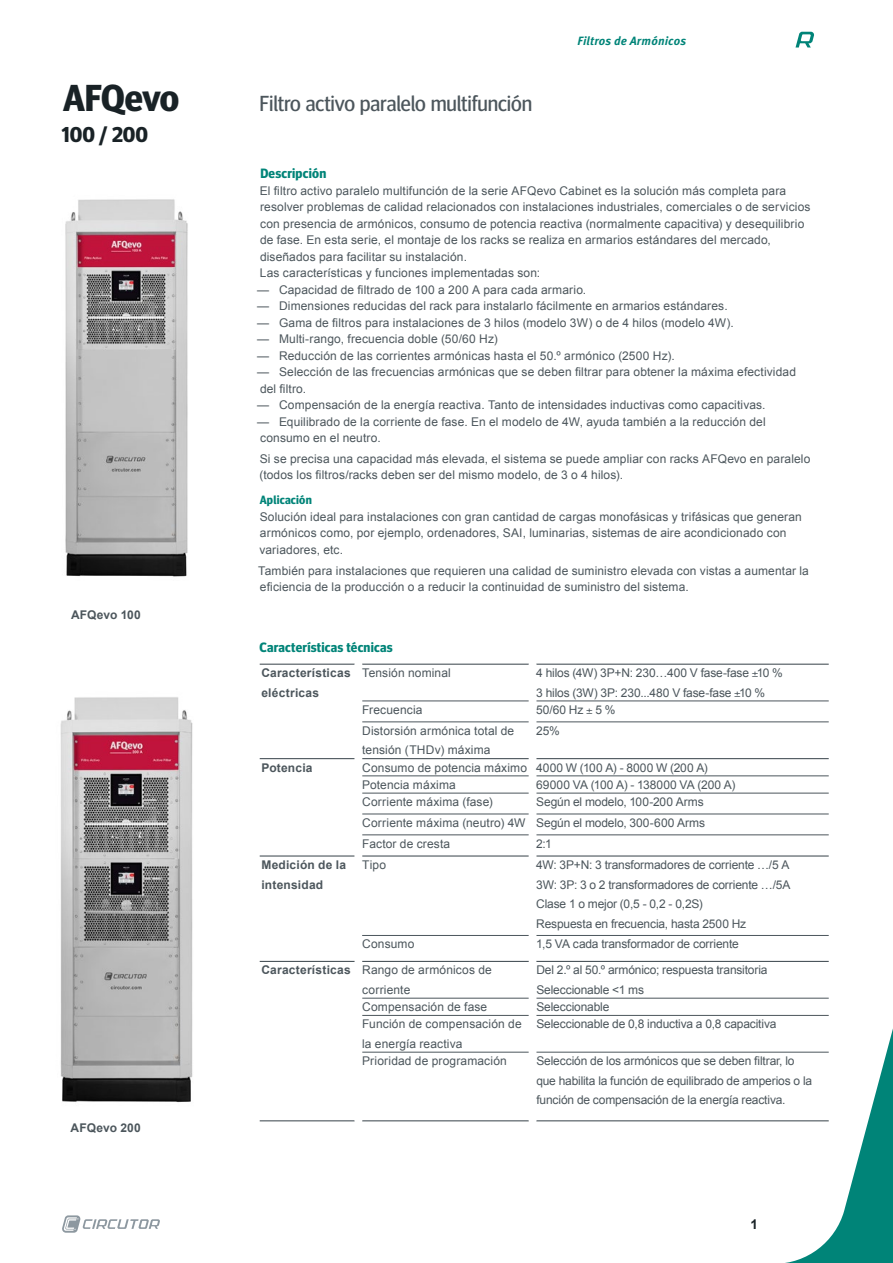
<style>
.page{position:relative;width:893px;height:1263px;background:#fff}
.page>*{position:absolute;margin:0;border:0;box-sizing:border-box;transform-origin:0 0}
.t1{font:700 37.5px "Meta Head OT";letter-spacing:-.02em;color:#192226}
.t2{font:21.75px "Meta Head OT";letter-spacing:-.005em;color:#4c565c}
.t3{font:700 21.45px "Meta Head OT";letter-spacing:-.005em;color:#192226}
.t4{font:700 13.5px "Meta Head OT";letter-spacing:.015em;color:#008478}
.t5{font:700 13.5px "Arial";color:#192226}
.t6{font:12px/16.5px "Arial";letter-spacing:.01em;color:#4c565c}
.t7{font:12px/19.5px "Arial";letter-spacing:-.015em;color:#4c565c}
.t8{font:12px/19.5px "Arial";letter-spacing:-.01em;color:#4c565c}
.t9{font:700 12px/19.5px "Arial";letter-spacing:.02em;color:#4c565c}
.t10{font:italic 700 12px "Meta Pro";letter-spacing:.015em;color:#008478}
.t11{font:700 12px "Meta Head OT";letter-spacing:.02em;color:#008478}
.t12{font:700 12px "Arial";color:#4c565c}
.s1{font-weight:700}
</style>
<div class="page">
<svg style="left:795px;top:32px;width:19px;height:16px"></svg>
<svg style="left:259px;top:997px;width:634px;height:266px"></svg>
<svg style="left:62px;top:1215px;width:98px;height:18px"></svg>
<img style="left:65px;top:199px;width:123px;height:378px">
<img style="left:60px;top:697px;width:208px;height:410px">
<hr style="left:362px;top:701px;width:167px;height:1px;background:#4c565c">
<hr style="left:536px;top:701px;width:293px;height:1px;background:#4c565c">
<hr style="left:362px;top:722px;width:167px;height:1px;background:#4c565c">
<hr style="left:536px;top:722px;width:293px;height:1px;background:#4c565c">
<hr style="left:362px;top:776px;width:167px;height:1px;background:#4c565c">
<hr style="left:536px;top:776px;width:293px;height:1px;background:#4c565c">
<hr style="left:362px;top:793px;width:167px;height:1px;background:#4c565c">
<hr style="left:536px;top:793px;width:293px;height:1px;background:#4c565c">
<hr style="left:362px;top:814px;width:167px;height:1px;background:#4c565c">
<hr style="left:536px;top:814px;width:293px;height:1px;background:#4c565c">
<hr style="left:362px;top:835px;width:167px;height:1px;background:#4c565c">
<hr style="left:536px;top:835px;width:293px;height:1px;background:#4c565c">
<hr style="left:362px;top:998px;width:167px;height:1px;background:#4c565c">
<hr style="left:536px;top:998px;width:293px;height:1px;background:#4c565c">
<hr style="left:362px;top:1015px;width:167px;height:1px;background:#4c565c">
<hr style="left:536px;top:1015px;width:293px;height:1px;background:#4c565c">
<hr style="left:362px;top:1052px;width:167px;height:1px;background:#4c565c">
<hr style="left:536px;top:1052px;width:293px;height:1px;background:#4c565c">
<hr style="left:260px;top:664px;width:95px;height:1px;background:#4c565c">
<hr style="left:362px;top:664px;width:167px;height:1px;background:#4c565c">
<hr style="left:536px;top:664px;width:293px;height:1px;background:#4c565c">
<hr style="left:260px;top:758px;width:95px;height:1px;background:#4c565c">
<hr style="left:260px;top:855px;width:95px;height:1px;background:#4c565c">
<hr style="left:362px;top:758px;width:167px;height:1px;background:#4c565c">
<hr style="left:536px;top:758px;width:293px;height:1px;background:#4c565c">
<hr style="left:362px;top:855px;width:167px;height:1px;background:#4c565c">
<hr style="left:536px;top:855px;width:293px;height:1px;background:#4c565c">
<hr style="left:362px;top:935px;width:167px;height:1px;background:#4c565c">
<hr style="left:536px;top:935px;width:293px;height:1px;background:#4c565c">
<hr style="left:260px;top:961px;width:95px;height:1px;background:#4c565c">
<hr style="left:260px;top:1120px;width:95px;height:1px;background:#4c565c">
<hr style="left:362px;top:961px;width:167px;height:1px;background:#4c565c">
<hr style="left:536px;top:961px;width:293px;height:1px;background:#4c565c">
<hr style="left:362px;top:1120px;width:167px;height:1px;background:#4c565c">
<hr style="left:536px;top:1120px;width:293px;height:1px;background:#4c565c">
<div style="left:355px;top:961px;width:7px;height:37px;background:#fff"></div>
<div style="left:529px;top:961px;width:7px;height:37px;background:#fff"></div>
<div style="left:355px;top:998px;width:7px;height:17px;background:#fff"></div>
<div style="left:529px;top:998px;width:7px;height:17px;background:#fff"></div>
<div style="left:355px;top:1015px;width:7px;height:37px;background:#fff"></div>
<div style="left:529px;top:1015px;width:7px;height:37px;background:#fff"></div>
<div style="left:355px;top:1052px;width:7px;height:69px;background:#fff"></div>
<div style="left:529px;top:1052px;width:7px;height:69px;background:#fff"></div>
<h1 class="t1" style="left:63px;top:75px;width:118px">AFQevo</h1>
<h3 class="t3" style="left:62px;top:122px;width:88px">100 / 200</h3>
<p class="t12" style="left:71px;top:606px;width:71px">AFQevo 100</p>
<p class="t9" style="left:71px;top:1118px;width:72px">AFQevo 200</p>
<h2 class="t2" style="left:260px;top:90px;width:274px">Filtro activo paralelo multifunción</h2>
<p class="t10" style="left:578px;top:32px;width:110px">Filtros de Armónicos</p>
<p class="t4" style="left:260px;top:165px;width:67px">Descripción</p>
<p class="t6" style="left:260px;top:182px;width:552px">El filtro activo paralelo multifunción de la serie AFQevo Cabinet es la solución más completa para resolver problemas de calidad relacionados con instalaciones industriales, comerciales o de servicios con presencia de armónicos, consumo de potencia reactiva (normalmente capacitiva) y desequilibrio de fase. En esta serie, el montaje de los racks se realiza en armarios estándares del mercado, diseñados para facilitar su instalación.<br>Las características y funciones implementadas son:</p>
<p class="t6" style="left:257px;top:281px;width:331px">— Capacidad de filtrado de 100 a 200 A para cada armario.</p>
<p class="t6" style="left:257px;top:298px;width:472px">— Dimensiones reducidas del rack para instalarlo fácilmente en armarios estándares.</p>
<p class="t6" style="left:257px;top:314px;width:478px">— Gama de filtros para instalaciones de 3 hilos (modelo 3W) o de 4 hilos (modelo 4W).</p>
<p class="t6" style="left:257px;top:331px;width:242px">— Multi-rango, frecuencia doble (50/60 Hz)</p>
<p class="t6" style="left:257px;top:347px;width:419px">— Reducción de las corrientes armónicas hasta el 50.º armónico (2500 Hz).</p>
<p class="t6" style="left:257px;top:364px;width:541px">— Selección de las frecuencias armónicas que se deben filtrar para obtener la máxima efectividad del filtro.</p>
<p class="t6" style="left:257px;top:397px;width:510px">— Compensación de la energía reactiva. Tanto de intensidades inductivas como capacitivas.</p>
<p class="t6" style="left:257px;top:413px;width:510px">— Equilibrado de la corriente de fase. En el modelo de 4W, ayuda también a la reducción del consumo en el neutro.</p>
<p class="t6" style="left:260px;top:450px;width:552px">Si se precisa una capacidad más elevada, el sistema se puede ampliar con racks AFQevo en paralelo (todos los filtros/racks deben ser del mismo modelo, de 3 o 4 hilos).</p>
<p class="t11" style="left:260px;top:493px;width:54px">Aplicación</p>
<p class="t6" style="left:260px;top:508px;width:544px">Solución ideal para instalaciones con gran cantidad de cargas monofásicas y trifásicas que generan armónicos como, por ejemplo, ordenadores, SAI, luminarias, sistemas de aire acondicionado con variadores, etc.</p>
<p class="t6" style="left:258px;top:562px;width:552px">También para instalaciones que requieren una calidad de suministro elevada con vistas a aumentar la eficiencia de la producción o a reducir la continuidad de suministro del sistema.</p>
<p class="t4" style="left:260px;top:640px;width:135px">Características técnicas</p>
<p class="t9" style="left:261px;top:663px;width:91px">Características eléctricas</p>
<p class="t6" style="left:362px;top:665px;width:90px">Tensión nominal</p>
<p class="t7" style="left:536px;top:663px;width:248px">4 hilos (4W) 3P+N: 230…400 V fase-fase 10 %<br>3 hilos (3W) 3P: 230...480 V fase-fase 10 %</p>
<p class="t6" style="left:362px;top:701px;width:62px">Frecuencia</p>
<p class="t6" style="left:536px;top:701px;width:81px">50/60 Hz 5 %</p>
<p class="t6" style="left:362px;top:721px;width:154px;line-height:19.5px">Distorsión armónica total de tensión (THDv) máxima</p>
<p class="t6" style="left:536px;top:722px;width:25px">25%</p>
<p class="t9" style="left:261px;top:758px;width:53px">Potencia</p>
<p class="t6" style="left:362px;top:759px;width:347px;line-height:17.2px">Consumo de potencia máximo 4000 W (100 A) - 8000 W (200 A)<br>Potencia máxima</p>
<p class="t6" style="left:536px;top:776px;width:201px">69000 VA (100 A) - 138000 VA (200 A)</p>
<p class="t6" style="left:362px;top:794px;width:132px">Corriente máxima (fase)</p>
<p class="t6" style="left:362px;top:792px;width:344px;line-height:20.9px;text-align:justify;text-indent:174px">Según el modelo, 100-200 Arms Corriente máxima (neutro) 4W Según el modelo, 300-600 Arms Factor de cresta</p>
<p class="t6" style="left:536px;top:835px;width:17px">2:1</p>
<p class="t9" style="left:261px;top:855px;width:86px">Medición de la intensidad</p>
<p class="t6" style="left:362px;top:857px;width:25px">Tipo</p>
<p class="t7" style="left:536px;top:855px;width:256px">4W: 3P+N: 3 transformadores de corriente …/5 A 3W: 3P: 3 o 2 transformadores de corriente …/5A Clase 1 o mejor (0,5 - 0,2 - 0,2S)<br>Respuesta en frecuencia, hasta 2500 Hz</p>
<p class="t6" style="left:362px;top:936px;width:54px">Consumo</p>
<p class="t7" style="left:536px;top:935px;width:204px">1,5 VA cada transformador de corriente</p>
<p class="t6" style="left:362px;top:960px;width:131px;line-height:19.5px;text-indent:-101px"><span class="s1">Características</span> Rango de armónicos de corriente</p>
<p class="t8" style="left:536px;top:960px;width:233px">Del 2.º al 50.º armónico; respuesta transitoria<br>Seleccionable &lt;1 ms</p>
<p class="t6" style="left:362px;top:999px;width:127px">Compensación de fase</p>
<p class="t8" style="left:536px;top:997px;width:75px">Seleccionable</p>
<p class="t6" style="left:362px;top:1014px;width:161px;line-height:19.5px">Función de compensación de la energía reactiva</p>
<p class="t7" style="left:536px;top:1014px;width:242px">Seleccionable de 0,8 inductiva a 0,8 capacitiva</p>
<p class="t6" style="left:362px;top:1053px;width:146px">Prioridad de programación</p>
<p class="t7" style="left:536px;top:1051px;width:277px">Selección de los armónicos que se deben filtrar, lo que habilita la función de equilibrado de amperios o la función de compensación de la energía reactiva.</p>
<p class="t5" style="left:750px;top:1215px;width:9px">1</p>
</div>
